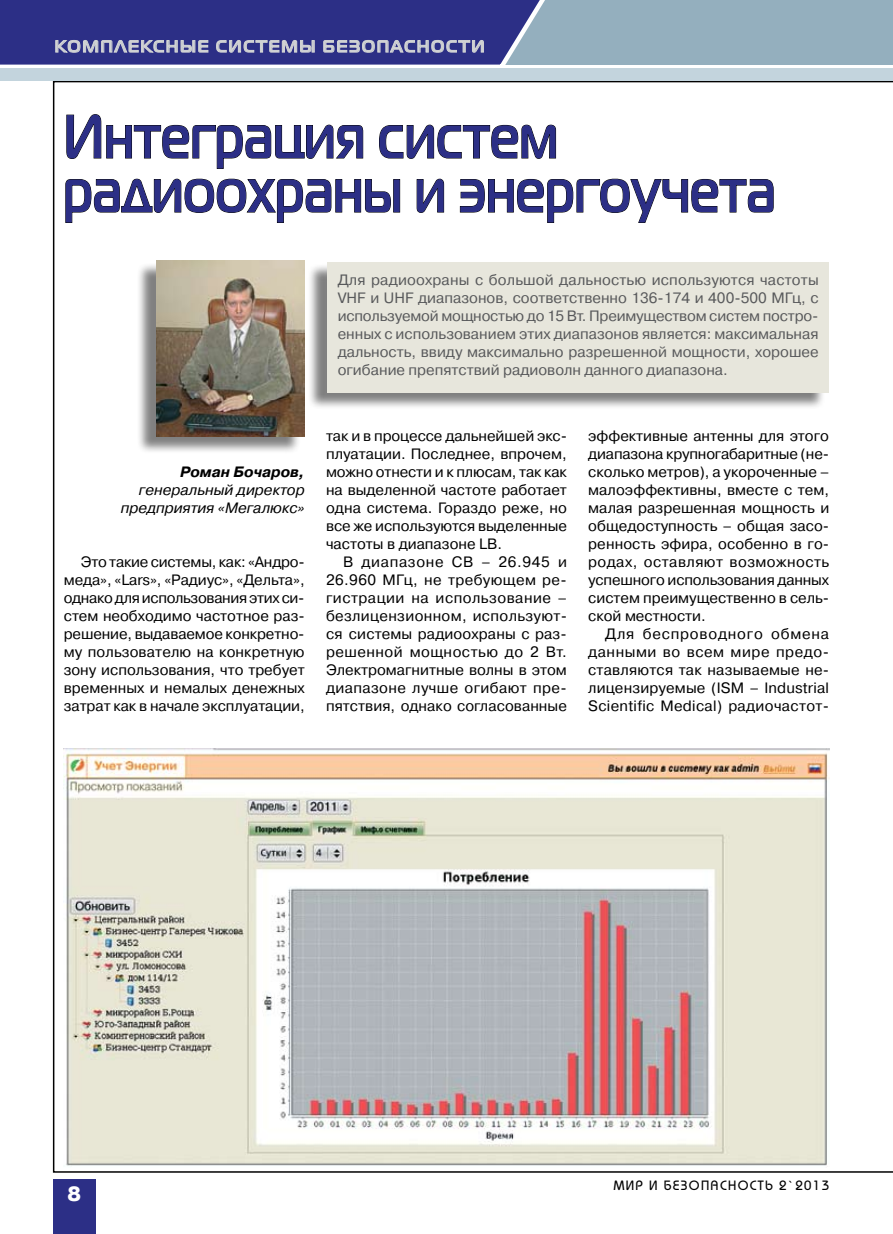
<style>
.page{position:relative;width:893px;height:1234px;background:#fff}
.page>*{position:absolute;margin:0;border:0;box-sizing:border-box;transform-origin:0 0}
.t1{font:700 61.2px/54px "Magistral C";letter-spacing:.015em;color:#2c2f86;scale:.83 1}
.t2{font:19.5px "Adver Gothic C";color:#fff}
.t3{font:700 16.5px "Magistral C";letter-spacing:.11em;color:#d1d3d4}
.t4{font:15px/18px "Pragmatica C";color:#000;text-align:justify}
.t5{font:15px/18px "Pragmatica C";color:#58595b;text-align:justify}
.t6{font:italic 15px/18px "Pragmatica C";color:#000;text-align:right}
.t7{font:italic 700 15px "Pragmatica C";color:#000}
.t8{font:500 13.5px "Bauhaus C";letter-spacing:.1em;color:#000}
</style>
<div class="page">
<div style="left:0;top:0;width:893px;height:65px;background:#94afbe"></div>
<div style="left:53px;top:1178px;width:42px;height:55px;background:#2c2f86"></div>
<svg style="left:0;top:0;width:545px;height:65px;background:#3c3f8e"></svg>
<div style="left:0;top:68px;width:893px;height:13px;background:#c3d4dd"></div>
<svg style="left:66px;top:114px;width:297px;height:55px"></svg>
<svg style="left:379px;top:124px;width:177px;height:35px"></svg>
<svg style="left:65px;top:178px;width:335px;height:45px"></svg>
<svg style="left:416px;top:178px;width:28px;height:35px"></svg>
<svg style="left:460px;top:178px;width:314px;height:45px"></svg>
<div style="left:307px;top:263px;width:525px;height:153px;background:#000;opacity:.5"></div>
<div style="left:327px;top:262px;width:501px;height:130px;background:#e7e6dc"></div>
<div style="left:136px;top:262px;width:172px;height:199px;background:#000;opacity:.5"></div>
<img style="left:156px;top:261px;width:149px;height:175px">
<img style="left:64px;top:748px;width:765px;height:418px">
<p class="t3" style="left:55px;top:36px;width:431px">комплексные системы безопасности</p>
<h1 class="t1" style="left:64px;top:108px;width:859px">Интеграция систем радиоохраны и энергоучета</h1>
<p class="t7" style="left:180px;top:463px;width:126px">Роман Бочаров,</p>
<p class="t6" style="left:121px;top:481px;width:185px">генеральный директор предприятия «Мегалюкс»</p>
<p class="t4" style="left:64px;top:553px;width:242px;text-indent:17px">Это такие системы, как: «Андро&shy;меда», «Lars», «Радиус», «Дельта», однако для использования этих си&shy;стем необходимо частотное раз&shy;решение, выдаваемое конкретно&shy;му пользователю на конкретную зону использования, что требует временных и немалых денежных затрат как в начале эксплуатации,</p>
<p class="t5" style="left:338px;top:271px;width:483px">Для радиоохраны с большой дальностью используются частоты VHF и UHF диапазонов, соответственно 136-174 и 400-500 МГц, с используемой мощностью до 15 Вт. Преимуществом систем постро&shy;енных с использованием этих диапазонов является: максимальная дальность, ввиду максимально разрешенной мощности, хорошее огибание препятствий радиоволн данного диапазона.</p>
<p class="t4" style="left:326px;top:427px;width:243px">так и в процессе дальнейшей экс&shy;плуатации. Последнее, впрочем, можно отнести и к плюсам, так как на выделенной частоте работает одна система. Гораздо реже, но все же используются выделенные частоты в диапазоне LB.</p>
<p class="t4" style="left:326px;top:553px;width:243px;text-indent:17px">В диапазоне СВ – 26.945 и 26.960 МГц, не требующем ре&shy;гистрации на использование – безлицензионном, используют&shy;ся системы радиоохраны с раз&shy;решенной мощностью до 2 Вт.<br>Электромагнитные волны в этом диапазоне лучше огибают пре&shy;пятствия, однако согласованные</p>
<p class="t4" style="left:588px;top:427px;width:243px">эффективные антенны для этого диапазона крупногабаритные (не&shy;сколько метров), а укороченные – малоэффективны, вместе с тем, малая разрешенная мощность и общедоступность – общая засо&shy;ренность эфира, особенно в го&shy;родах, оставляют возможность успешного использования данных систем преимущественно в сель&shy;ской местности.</p>
<p class="t4" style="left:588px;top:625px;width:242px;text-indent:17px">Для беспроводного обмена данными во всем мире предо&shy;ставляются так называемые не&shy;лицензируемые (ISM – Industrial Scientific Medical) радиочастот-</p>
<h2 class="t2" style="left:67px;top:1182px;width:15px">8</h2>
<p class="t8" style="left:614px;top:1177px;width:217px">МИР И БЕЗОПАСНОСТЬ 2`2013</p>
</div>
